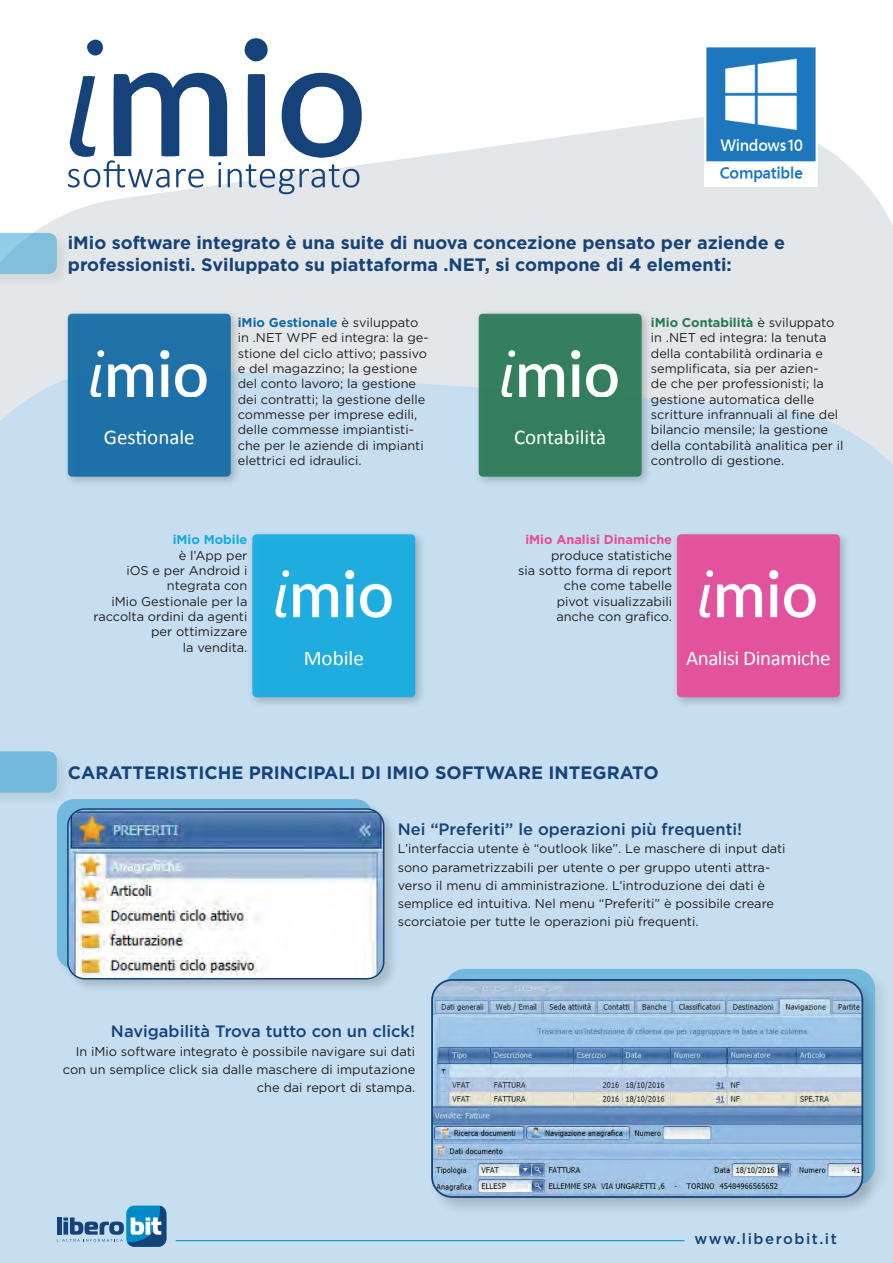
<style>
.page{position:relative;width:893px;height:1263px;background:#fff}
.page>*{position:absolute;margin:0;border:0;box-sizing:border-box;transform-origin:0 0}
.t1{font:21px "Calibri";letter-spacing:-.005em;color:#fff}
.t2{font:700 18px/21.6px "Gotham";color:#154379}
.t3{font:500 16.5px "Gotham";color:#154379}
.t4{font:500 15px "Gotham";letter-spacing:.1em;color:#154379}
.t5{font:12.75px/15.3px "Gotham";color:#231f20}
.t6{font:700 12.75px "Gotham";color:#eb489a}
.t7{font:700 12.75px "Gotham";color:#11ade4}
.s1{font-weight:700;color:#106aa6}
.s2{font-weight:700;color:#267953}
</style>
<div class="page">
<svg style="left:0;top:117px;width:893px;height:242px;background:#e7eaec"></svg>
<div style="left:0;top:359px;width:893px;height:904px;background:#c6def0"></div>
<div style="left:244px;top:38px;width:24px;height:24px;background:#154379;border-radius:50%"></div>
<div style="left:87px;top:40px;width:16px;height:16px;background:#154379;border-radius:50%"></div>
<svg style="left:68px;top:72px;width:294px;height:122px"></svg>
<img style="left:705px;top:47px;width:112px;height:140px">
<div style="left:63px;top:308px;width:179px;height:180px;background:#231f20;opacity:.28"></div>
<div style="left:68px;top:314px;width:163px;height:163px;background:#1e70a8;border-radius:4px"></div>
<img style="left:90px;top:349px;width:117px;height:48px">
<div style="left:473px;top:308px;width:180px;height:180px;background:#231f20;opacity:.28"></div>
<div style="left:479px;top:314px;width:163px;height:163px;background:#327e5d;border-radius:4px"></div>
<img style="left:501px;top:349px;width:117px;height:48px">
<div style="left:672px;top:529px;width:179px;height:179px;background:#231f20;opacity:.28"></div>
<div style="left:677px;top:534px;width:163px;height:163px;background:#e3529d;border-radius:4px"></div>
<img style="left:699px;top:570px;width:117px;height:47px">
<div style="left:247px;top:529px;width:179px;height:179px;background:#231f20;opacity:.28"></div>
<div style="left:252px;top:534px;width:163px;height:163px;background:#1faddf;border-radius:4px"></div>
<img style="left:275px;top:569px;width:117px;height:48px">
<div style="left:442px;top:966px;width:450px;height:236px;background:#c4dbed"></div>
<div style="left:445px;top:969px;width:430px;height:217px;background:#71bade;border-radius:20px"></div>
<div style="left:55px;top:797px;width:332px;height:186px;background:#c6def0"></div>
<div style="left:57px;top:799px;width:316px;height:170px;background:#71bade;border-radius:17px"></div>
<div style="left:0;top:231px;width:71px;height:57px;background:#dee1e5"></div>
<svg style="left:0;top:233px;width:57px;height:41px;background:#86c1dc"></svg>
<div style="left:0;top:749px;width:71px;height:58px;background:#c0d8ea"></div>
<div style="left:0;top:751px;width:57px;height:41px;background:#71bade"></div>
<div style="left:65px;top:806px;width:334px;height:187px;background:#231f20;opacity:.2"></div>
<img style="left:68px;top:809px;width:316px;height:170px">
<div style="left:67px;top:808px;width:317px;height:171px;border:2px solid #154379;border-radius:17px"></div>
<div style="left:429px;top:977px;width:451px;height:238px;background:#231f20;opacity:.2"></div>
<img style="left:432px;top:980px;width:430px;height:217px">
<div style="left:431px;top:979px;width:432px;height:219px;border:2px solid #154379;border-radius:20px"></div>
<svg style="left:126px;top:1205px;width:40px;height:42px"></svg>
<svg style="left:57px;top:1206px;width:109px;height:41px;background:#79a8c9"></svg>
<hr style="left:176px;top:1240px;width:509px;height:1px;background:#008ac6">
<h2 class="t2" style="left:68px;top:232px;width:719px">iMio software integrato è una suite di nuova concezione pensato per aziende e professionisti. Sviluppato su piattaforma .NET, si compone di 4 elementi:</h2>
<p class="t5" style="left:238px;top:315px;width:192px"><span class="s1">iMio Gestionale</span> è sviluppato in .NET WPF ed integra: la ge&shy;stione del ciclo attivo; passivo e del magazzino; la gestione del conto lavoro; la gestione dei contratti; la gestione delle commesse per imprese edili, delle commesse impiantisti&shy;che per le aziende di impianti elettrici ed idraulici.</p>
<h1 class="t1" style="left:104px;top:424px;width:92px">Gestionale</h1>
<h1 class="t1" style="left:514px;top:424px;width:94px">Contabilità</h1>
<p class="t5" style="left:651px;top:315px;width:194px"><span class="s2">iMio Contabilità</span> è sviluppato in .NET ed integra: la tenuta della contabilità ordinaria e semplificata, sia per azien-<br>de che per professionisti; la gestione automatica delle scritture infrannuali al fine del bilancio mensile; la gestione della contabilità analitica per il controllo di gestione.</p>
<p class="t7" style="left:173px;top:531px;width:76px">iMio Mobile</p>
<p class="t5" style="left:94px;top:547px;width:155px;text-align:right">è l’App per<br>iOS e per Android i ntegrata con<br>iMio Gestionale per la raccolta ordini da agenti per ottimizzare<br>la vendita.</p>
<p class="t6" style="left:525px;top:531px;width:148px">iMio Analisi Dinamiche</p>
<p class="t5" style="left:518px;top:547px;width:156px;text-align:right">produce statistiche<br>sia sotto forma di report che come tabelle<br>pivot visualizzabili anche con grafico.</p>
<h1 class="t1" style="left:304px;top:645px;width:62px">Mobile</h1>
<h1 class="t1" style="left:686px;top:645px;width:146px">Analisi Dinamiche</h1>
<h2 class="t2" style="left:68px;top:762px;width:592px">CARATTERISTICHE PRINCIPALI DI IMIO SOFTWARE INTEGRATO</h2>
<p class="t3" style="left:398px;top:818px;width:346px">Nei “Preferiti” le operazioni più frequenti!</p>
<p class="t5" style="left:398px;top:839px;width:389px;line-height:18.3px">L’interfaccia utente è “outlook like”. Le maschere di input dati sono parametrizzabili per utente o per gruppo utenti attra&shy;verso il menu di amministrazione. L’introduzione dei dati è semplice ed intuitiva. Nel menu “Preferiti” è possibile creare scorciatoie per tutte le operazioni più frequenti.</p>
<p class="t3" style="left:111px;top:1021px;width:306px">Navigabilità Trova tutto con un click!</p>
<p class="t5" style="left:63px;top:1042px;width:354px;line-height:18.3px;text-align:right">In iMio software integrato è possibile navigare sui dati con un semplice click sia dalle maschere di imputazione che dai report di stampa.</p>
<p class="t4" style="left:694px;top:1228px;width:144px">www.liberobit.it</p>
</div>
